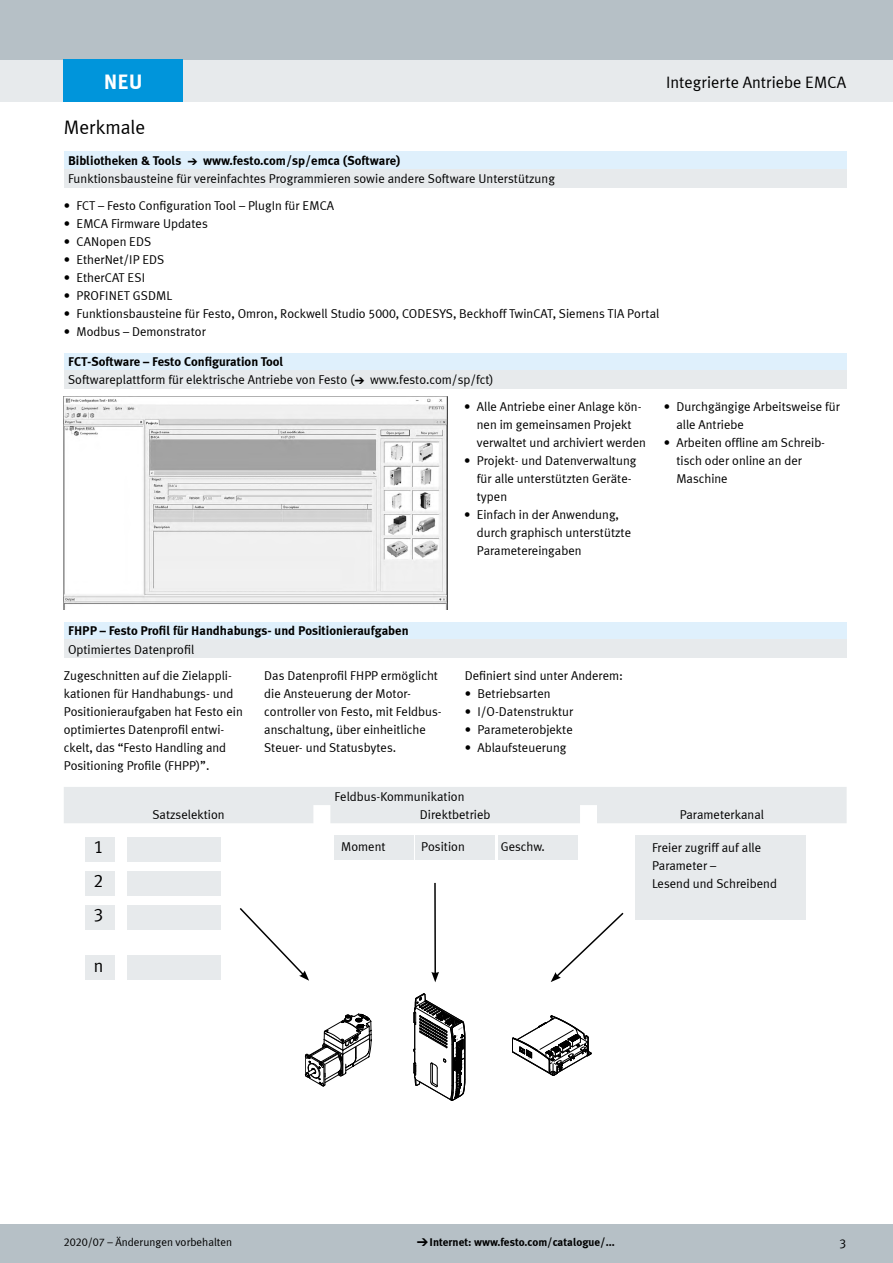
<style>
.page{position:relative;width:893px;height:1263px;background:#fff}
.page>*{position:absolute;margin:0;border:0;box-sizing:border-box;transform-origin:0 0}
.FES_box_title{font:700 21px "Meta Plus LF";color:#fff}
.FES_title_section{font:19.5px "Meta Plus LF";color:#000}
.t1{font:18px "Meta Plus LF";color:#000}
.FES_title_family{font:16.5px "Meta Plus LF";color:#000}
.FES_regular{font:12.75px/18px "Meta Plus LF";color:#000}
.FES_head_2_text{font:12.75px "Meta Plus LF";color:#000}
.FES_head_1_text{font:700 12.75px "Meta Plus LF";color:#000}
.FES_regular_centre{font:12.75px "Meta Plus LF";color:#000}
.t2{font:700 11.25px "Meta Plus LF";color:#000}
.t3{font:11.25px "Meta Plus LF";color:#000}
.s1{font-family:"Meto Pict 182";font-weight:400}
.s2{font-family:"Meto Pict 182"}
</style>
<div class="page">
<div style="left:0;top:1225px;width:893px;height:38px;background:#b6c0c6"></div>
<div style="left:0;top:60px;width:893px;height:42px;background:#e7eaec"></div>
<div style="left:0;top:0;width:893px;height:60px;background:#b6c0c6"></div>
<div style="left:64px;top:151px;width:782px;height:19px;background:#dff0fc"></div>
<div style="left:64px;top:170px;width:782px;height:18px;background:#e7eaec"></div>
<div style="left:64px;top:353px;width:782px;height:17px;background:#dff0fc"></div>
<div style="left:64px;top:370px;width:782px;height:19px;background:#e7eaec"></div>
<img style="left:64px;top:397px;width:383px;height:212px">
<div style="left:64px;top:622px;width:782px;height:18px;background:#dff0fc"></div>
<div style="left:64px;top:640px;width:782px;height:18px;background:#e7eaec"></div>
<div style="left:64px;top:787px;width:783px;height:36px;background:#e7eaec"></div>
<div style="left:635px;top:835px;width:170px;height:84px;background:#e7eaec"></div>
<div style="left:498px;top:835px;width:79px;height:25px;background:#e7eaec"></div>
<div style="left:416px;top:835px;width:79px;height:25px;background:#e7eaec"></div>
<div style="left:334px;top:835px;width:79px;height:25px;background:#e7eaec"></div>
<div style="left:85px;top:837px;width:30px;height:25px;background:#e7eaec"></div>
<div style="left:85px;top:871px;width:30px;height:25px;background:#e7eaec"></div>
<div style="left:85px;top:905px;width:30px;height:25px;background:#e7eaec"></div>
<div style="left:128px;top:837px;width:93px;height:25px;background:#e7eaec"></div>
<div style="left:128px;top:871px;width:93px;height:25px;background:#e7eaec"></div>
<div style="left:128px;top:905px;width:93px;height:25px;background:#e7eaec"></div>
<div style="left:85px;top:955px;width:30px;height:25px;background:#e7eaec"></div>
<div style="left:128px;top:955px;width:93px;height:25px;background:#e7eaec"></div>
<svg style="left:305px;top:1014px;width:67px;height:72px"></svg>
<svg style="left:414px;top:993px;width:52px;height:108px"></svg>
<svg style="left:512px;top:1015px;width:80px;height:61px"></svg>
<svg style="left:239px;top:908px;width:70px;height:73px"></svg>
<svg style="left:551px;top:912px;width:73px;height:70px"></svg>
<hr style="left:434px;top:883px;width:2px;height:91px;background:#000">
<svg style="left:431px;top:972px;width:8px;height:10px"></svg>
<div style="left:64px;top:60px;width:119px;height:42px;background:#0095db"></div>
<p class="FES_box_title" style="left:104px;top:68px;width:40px">NEU</p>
<p class="FES_title_family" style="left:666px;top:73px;width:182px">Integrierte Antriebe EMCA</p>
<p class="FES_title_section" style="left:64px;top:116px;width:83px">Merkmale</p>
<p class="FES_head_1_text" style="left:68px;top:153px;width:334px">Bibliotheken &amp; Tools <span class="s1">a</span> www.festo.com/sp/emca (Software)</p>
<p class="FES_head_2_text" style="left:68px;top:171px;width:488px">Funktionsbausteine für vereinfachtes Programmieren sowie andere Software Unterstützung</p>
<p class="FES_regular" style="left:64px;top:196px;width:272px">• FCT – Festo Configuration Tool – PlugIn für EMCA</p>
<p class="FES_regular" style="left:64px;top:214px;width:146px">• EMCA Firmware Updates</p>
<p class="FES_regular" style="left:64px;top:232px;width:89px">• CANopen EDS</p>
<p class="FES_regular" style="left:64px;top:250px;width:102px">• EtherNet/IP EDS</p>
<p class="FES_regular" style="left:64px;top:268px;width:83px">• EtherCAT ESI</p>
<p class="FES_regular" style="left:64px;top:286px;width:110px">• PROFINET GSDML</p>
<p class="FES_regular" style="left:64px;top:304px;width:597px">• Funktionsbausteine für Festo, Omron, Rockwell Studio 5000, CODESYS, Beckhoff TwinCAT, Siemens TIA Portal</p>
<p class="FES_regular" style="left:64px;top:322px;width:144px">• Modbus – Demonstrator</p>
<p class="FES_head_1_text" style="left:68px;top:354px;width:217px">FCT-Software – Festo Configuration Tool</p>
<p class="FES_head_2_text" style="left:68px;top:372px;width:427px">Softwareplattform für elektrische Antriebe von Festo (<span class="s2">a</span> www.festo.com/sp/fct)</p>
<p class="FES_regular" style="left:477px;top:397px;width:171px;text-indent:-13px">• Alle Antriebe einer Anlage kön&shy;nen im gemeinsamen Projekt verwaltet und archiviert werden</p>
<p class="FES_regular" style="left:477px;top:451px;width:161px;text-indent:-13px">• Projekt- und Datenverwaltung für alle unterstützten Geräte&shy;typen</p>
<p class="FES_regular" style="left:477px;top:505px;width:156px;text-indent:-13px">• Einfach in der Anwendung, durch graphisch unterstützte<br>Parametereingaben</p>
<p class="FES_regular" style="left:676px;top:397px;width:165px;text-indent:-13px">• Durchgängige Arbeitsweise für alle Antriebe</p>
<p class="FES_regular" style="left:676px;top:433px;width:150px;text-indent:-13px">• Arbeiten offline am Schreib&shy;tisch oder online an der<br>Maschine</p>
<p class="FES_head_1_text" style="left:68px;top:623px;width:342px">FHPP – Festo Profil für Handhabungs- und Positionieraufgaben</p>
<p class="FES_head_2_text" style="left:68px;top:641px;width:128px">Optimiertes Datenprofil</p>
<p class="FES_regular" style="left:64px;top:666px;width:180px">Zugeschnitten auf die Zielappli&shy;kationen für Handhabungs- und<br>Positionieraufgaben hat Festo ein optimiertes Datenprofil entwi&shy;ckelt, das “Festo Handling and<br>Positioning Profile (FHPP)”.</p>
<p class="FES_regular" style="left:264px;top:666px;width:179px">Das Datenprofil FHPP ermöglicht die Ansteuerung der Motor&shy;controller von Festo, mit Feldbus&shy;anschaltung, über einheitliche<br>Steuer- und Statusbytes.</p>
<p class="FES_regular" style="left:465px;top:666px;width:160px">Definiert sind unter Anderem:</p>
<p class="FES_regular" style="left:465px;top:684px;width:87px">• Betriebsarten</p>
<p class="FES_regular" style="left:465px;top:702px;width:110px">• I/O-Datenstruktur</p>
<p class="FES_regular" style="left:465px;top:720px;width:110px">• Parameterobjekte</p>
<p class="FES_regular" style="left:465px;top:738px;width:103px">• Ablaufsteuerung</p>
<p class="FES_head_2_text" style="left:335px;top:789px;width:131px">Feldbus-Kommunikation</p>
<p class="t1" style="left:94px;top:836px;width:11px">1</p>
<p class="t1" style="left:94px;top:870px;width:11px">2</p>
<p class="t1" style="left:94px;top:904px;width:11px">3</p>
<p class="t1" style="left:94px;top:954px;width:11px">n</p>
<p class="FES_regular_centre" style="left:152px;top:807px;width:74px">Satzselektion</p>
<p class="FES_regular_centre" style="left:420px;top:807px;width:72px">Direktbetrieb</p>
<p class="FES_regular_centre" style="left:680px;top:807px;width:86px">Parameterkanal</p>
<p class="FES_regular" style="left:341px;top:838px;width:46px">Moment</p>
<p class="FES_regular" style="left:421px;top:838px;width:45px">Position</p>
<p class="FES_regular" style="left:501px;top:838px;width:46px">Geschw.</p>
<p class="FES_regular" style="left:652px;top:838px;width:111px">Freier zugriff auf alle<br>Parameter –</p>
<p class="FES_regular" style="left:652px;top:874px;width:126px">Lesend und Schreibend</p>
<p class="t3" style="left:64px;top:1236px;width:170px">2020/07 – Änderungen vorbehalten</p>
<p class="t2" style="left:417px;top:1235px;width:199px"><span class="s1">d</span>Internet: www.festo.com/catalogue/...</p>
<p class="FES_regular" style="left:839px;top:1234px;width:8px">3</p>
</div>
